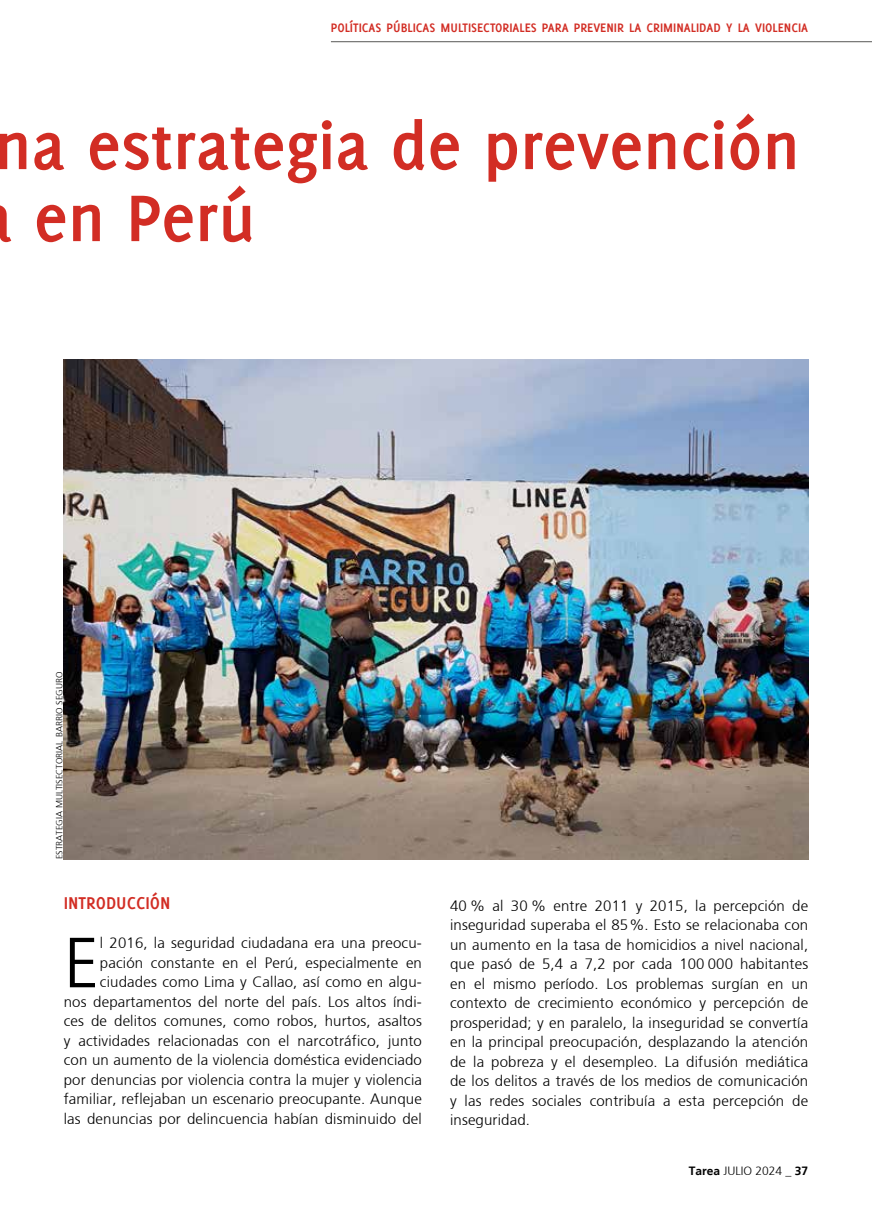
<style>
.page{position:relative;width:872px;height:1212px;background:#fff}
.page>*{position:absolute;margin:0;border:0;box-sizing:border-box;transform-origin:0 0}
.t1{font:700 72px/72px "Delicious";color:#d22d24}
.t2{font:300 70.8px "Frutiger";color:#000}
.t3{font:700 18.75px "Delicious";color:#d22d24}
.t4{font:300 15px/19.5px "Frutiger";letter-spacing:.01em;color:#000;text-align:right}
.t5{font:700 13.5px "Delicious";color:#d22d24}
.t6{font:300 12px "Frutiger";color:#000}
.t7{font:300 9px "Frutiger";color:#000}
.s1{font-weight:700}
</style>
<div class="page">
<hr style="left:331px;top:41px;width:541px;height:1px;background:#575756">
<img style="left:64px;top:359px;width:744px;height:501px">
<p class="t5" style="left:331px;top:20px;width:479px">POLÍTICAS PÚBLICAS MULTISECTORIALES PARA PREVENIR LA CRIMINALIDAD Y LA VIOLENCIA</p>
<h1 class="t1" style="left:34px;top:109px;width:767px;text-indent:-40px">na estrategia de prevención en Perú</h1>
<p class="t7" style="left:54px;top:859px;width:189px;rotate:-90deg">ESTRATEGIA MULTISECTORIAL BARRIO SEGURO</p>
<p class="t3" style="left:64px;top:892px;width:108px">INTRODUCCIÓN</p>
<h2 class="t2" style="left:64px;top:923px;width:37px">E</h2>
<p class="t4" style="left:64px;top:933px;width:360px">l 2016, la seguridad ciudadana era una preocu&shy;pación constante en el Perú, especialmente en ciudades como Lima y Callao, así como en algu-<br>nos departamentos del norte del país. Los altos índi&shy;ces de delitos comunes, como robos, hurtos, asaltos y actividades relacionadas con el narcotráfico, junto con un aumento de la violencia doméstica evidenciado por denuncias por violencia contra la mujer y violencia familiar, reflejaban un escenario preocupante. Aunque las denuncias por delincuencia habían disminuido del</p>
<p class="t4" style="left:450px;top:896px;width:360px;text-align:justify">40 % al 30 % entre 2011 y 2015, la percepción de inseguridad superaba el 85%. Esto se relacionaba con un aumento en la tasa de homicidios a nivel nacional, que pasó de 5,4 a 7,2 por cada 100 000 habitantes en el mismo período. Los problemas surgían en un contexto de crecimiento económico y percepción de prosperidad; y en paralelo, la inseguridad se convertía en la principal preocupación, desplazando la atención de la pobreza y el desempleo. La difusión mediática de los delitos a través de los medios de comunicación y las redes sociales contribuía a esta percepción de inseguridad.</p>
<p class="t6" style="left:688px;top:1164px;width:121px"><span class="s1">Tarea</span> JULIO 2024 _ <span class="s1">37</span></p>
</div>
